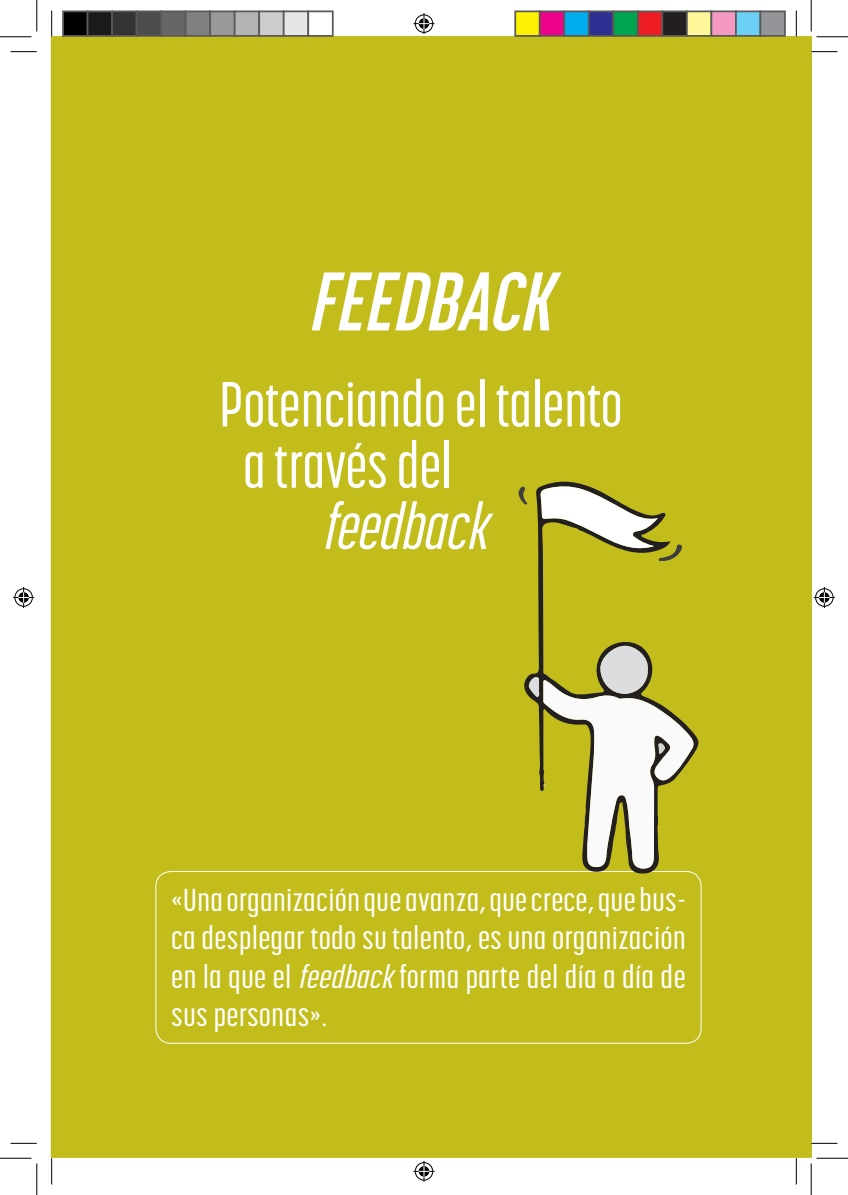
<style>
.page{position:relative;width:848px;height:1195px;background:#fff}
.page>*{position:absolute;margin:0;border:0;box-sizing:border-box;transform-origin:0 0}
.capt-tit{font:italic 700 82.25px "Korolev Compressed";color:#fff}
.capt-tit-2{font:700 78.75px "Korolev Compressed";color:#fff}
.capt-tit-3{font:500 63px "Korolev Compressed";color:#fff}
.capt-tit-4{font:italic 500 63px "Korolev Compressed";color:#fff}
.par-cuadro{font:500 31.5px/38.5px "Korolev Compressed";letter-spacing:.015em;color:#fff;text-align:justify;scale:1.1 1}
.s1{font-style:italic}
</style>
<div class="page">
<div style="left:52px;top:37px;width:759px;height:1120px;background:#c3bd1c"></div>
<div style="left:155px;top:871px;width:546px;height:172px;border:1px solid #fff;border-radius:15px"></div>
<svg style="left:484px;top:481px;width:215px;height:394px"></svg>
<svg style="left:518px;top:486px;width:9px;height:19px"></svg>
<svg style="left:540px;top:485px;width:142px;height:77px"></svg>
<svg style="left:511px;top:645px;width:183px;height:224px"></svg>
<svg style="left:10px;top:51px;width:27px;height:1px"></svg>
<svg style="left:811px;top:51px;width:26px;height:1px"></svg>
<svg style="left:10px;top:1143px;width:27px;height:1px"></svg>
<svg style="left:811px;top:1143px;width:26px;height:1px"></svg>
<svg style="left:51px;top:11px;width:1px;height:26px"></svg>
<svg style="left:51px;top:1158px;width:1px;height:26px"></svg>
<svg style="left:795px;top:11px;width:1px;height:26px"></svg>
<svg style="left:795px;top:1158px;width:1px;height:26px"></svg>
<hr style="left:0;top:36px;width:32px;height:1px;background:#000">
<hr style="left:816px;top:36px;width:31px;height:1px;background:#000">
<hr style="left:0;top:1158px;width:32px;height:1px;background:#000">
<hr style="left:816px;top:1158px;width:31px;height:1px;background:#000">
<hr style="left:36px;top:0;width:1px;height:32px;background:#000">
<hr style="left:36px;top:1163px;width:1px;height:32px;background:#000">
<hr style="left:810px;top:0;width:1px;height:32px;background:#000">
<hr style="left:810px;top:1163px;width:1px;height:32px;background:#000">
<svg style="left:413px;top:13px;width:21px;height:21px"></svg>
<svg style="left:413px;top:1160px;width:21px;height:21px"></svg>
<svg style="left:13px;top:587px;width:21px;height:21px"></svg>
<svg style="left:813px;top:587px;width:21px;height:21px"></svg>
<div style="left:63px;top:11px;width:25px;height:25px;background:#000"></div>
<div style="left:62px;top:11px;width:26px;height:26px;border:2px solid #595959"></div>
<div style="left:88px;top:11px;width:24px;height:25px;background:#1a1a1a"></div>
<div style="left:87px;top:11px;width:26px;height:26px;border:2px solid #595959"></div>
<div style="left:112px;top:11px;width:25px;height:25px;background:#333"></div>
<div style="left:111px;top:11px;width:26px;height:26px;border:2px solid #595959"></div>
<div style="left:137px;top:11px;width:24px;height:25px;background:#4d4d4d"></div>
<div style="left:136px;top:11px;width:26px;height:26px;border:2px solid #595959"></div>
<div style="left:161px;top:11px;width:25px;height:25px;background:#666"></div>
<div style="left:160px;top:11px;width:26px;height:26px;border:2px solid #595959"></div>
<div style="left:186px;top:11px;width:24px;height:25px;background:#808080"></div>
<div style="left:185px;top:11px;width:26px;height:26px;border:2px solid #595959"></div>
<div style="left:210px;top:11px;width:25px;height:25px;background:#999"></div>
<div style="left:209px;top:11px;width:26px;height:26px;border:2px solid #595959"></div>
<div style="left:235px;top:11px;width:24px;height:25px;background:#b3b3b3"></div>
<div style="left:234px;top:11px;width:26px;height:26px;border:2px solid #595959"></div>
<div style="left:259px;top:11px;width:25px;height:25px;background:#ccc"></div>
<div style="left:258px;top:11px;width:26px;height:26px;border:2px solid #595959"></div>
<div style="left:284px;top:11px;width:24px;height:25px;background:#e6e6e6"></div>
<div style="left:283px;top:11px;width:26px;height:26px;border:2px solid #595959"></div>
<div style="left:307px;top:11px;width:26px;height:26px;border:2px solid #595959"></div>
<div style="left:515px;top:11px;width:24px;height:25px;background:#fff101"></div>
<div style="left:514px;top:11px;width:26px;height:26px;border:2px solid #595959"></div>
<div style="left:539px;top:11px;width:25px;height:25px;background:#ed028c"></div>
<div style="left:538px;top:11px;width:27px;height:26px;border:2px solid #595959"></div>
<div style="left:564px;top:11px;width:24px;height:25px;background:#00aeef"></div>
<div style="left:563px;top:11px;width:26px;height:26px;border:2px solid #595959"></div>
<div style="left:588px;top:11px;width:25px;height:25px;background:#2e3092"></div>
<div style="left:587px;top:11px;width:27px;height:26px;border:2px solid #595959"></div>
<div style="left:613px;top:11px;width:24px;height:25px;background:#00a54f"></div>
<div style="left:612px;top:11px;width:26px;height:26px;border:2px solid #595959"></div>
<div style="left:637px;top:11px;width:25px;height:25px;background:#ee1d23"></div>
<div style="left:636px;top:11px;width:27px;height:26px;border:2px solid #595959"></div>
<div style="left:662px;top:11px;width:24px;height:25px;background:#231f20"></div>
<div style="left:661px;top:11px;width:26px;height:26px;border:2px solid #595959"></div>
<div style="left:686px;top:11px;width:25px;height:25px;background:#fff79a"></div>
<div style="left:685px;top:11px;width:27px;height:26px;border:2px solid #595959"></div>
<div style="left:711px;top:11px;width:24px;height:25px;background:#f499c2"></div>
<div style="left:710px;top:11px;width:26px;height:26px;border:2px solid #595959"></div>
<div style="left:735px;top:11px;width:25px;height:25px;background:#6bcff6"></div>
<div style="left:734px;top:11px;width:27px;height:26px;border:2px solid #595959"></div>
<div style="left:760px;top:11px;width:24px;height:25px;background:#939598"></div>
<div style="left:759px;top:11px;width:26px;height:26px;border:2px solid #595959"></div>
<p class="capt-tit" style="left:307px;top:255px;width:263px">FEEDBACK</p>
<p class="capt-tit-3" style="left:219px;top:370px;width:405px">Potenciando el talento</p>
<p class="capt-tit-3" style="left:243px;top:431px;width:210px">a través del</p>
<p class="capt-tit-4" style="left:321px;top:492px;width:182px">feedback</p>
<p class="capt-tit-2" style="left:225px;top:372px;width:473px">Movilidad inteligente</p>
<p class="par-cuadro" style="left:171px;top:880px;width:469px">«Una organización que avanza, que crece, que bus&shy;ca desplegar todo su talento, es una organización en la que el <span class="s1">feedback</span>forma parte del día a día de sus personas».</p>
</div>
